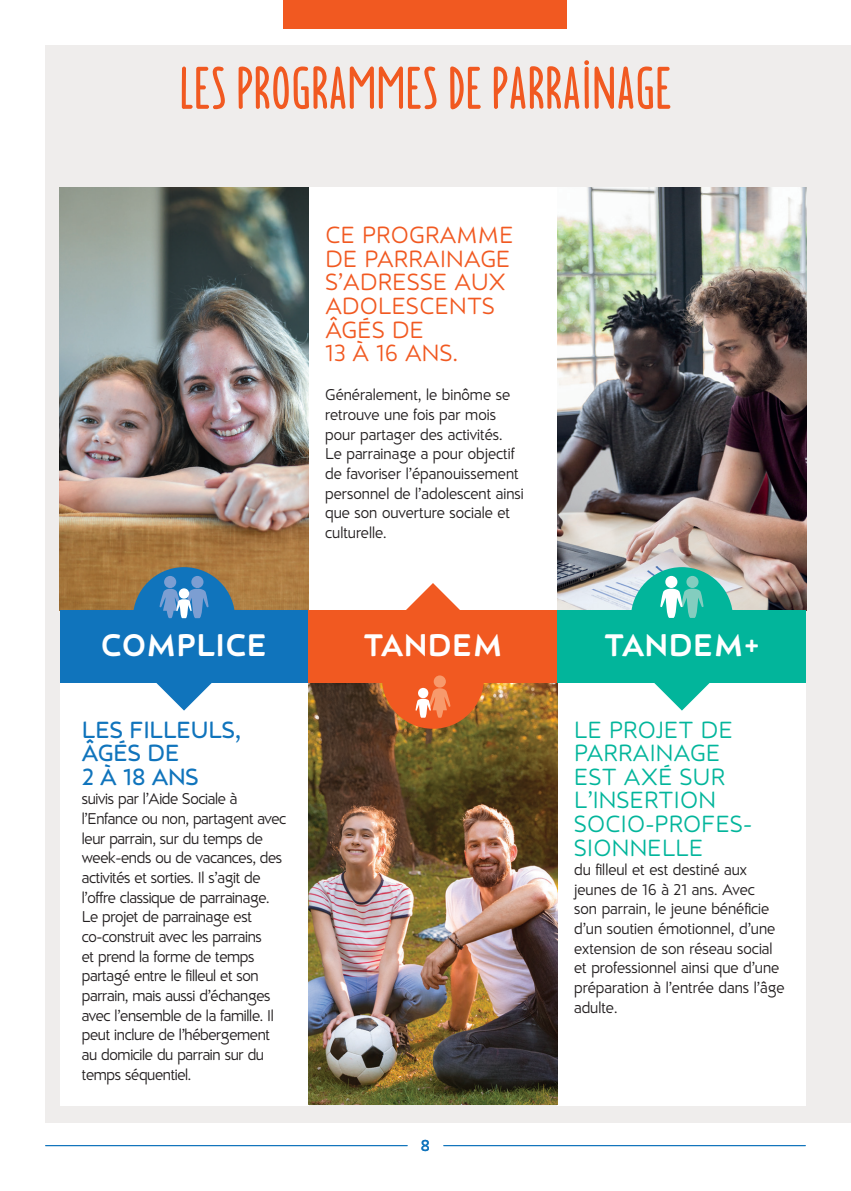
<style>
.page{position:relative;width:851px;height:1191px;background:#fff}
.page>*{position:absolute;margin:0;border:0;box-sizing:border-box;transform-origin:0 0}
.t1{font:60px "Borden";color:#f15921}
.t2{font:700 31.4px "D Hanna Soft";letter-spacing:.01em;color:#fff}
.t3{font:23.6px/23.6px "D Hanna Soft";letter-spacing:.01em;color:#02b59b}
.t4{font:23.6px/23.6px "D Hanna Soft";letter-spacing:.01em;color:#f15921}
.t5{font:23.6px/23.6px "D Hanna Soft";letter-spacing:-.01em;color:#1074bc}
.t6{font:16px "D Hanna Soft";color:#1074bc}
.t7{font:15.8px/19.6px "D Hanna Soft";letter-spacing:-.015em;color:#231f20}
</style>
<div class="page">
<div style="left:45px;top:45px;width:805px;height:1078px;background:#efedec"></div>
<hr style="left:45px;top:1145px;width:362px;height:1px;background:#1074bc">
<hr style="left:443px;top:1145px;width:362px;height:1px;background:#1074bc">
<div style="left:60px;top:683px;width:248px;height:422px;background:#fff"></div>
<div style="left:557px;top:683px;width:249px;height:422px;background:#fff"></div>
<div style="left:308px;top:187px;width:249px;height:423px;background:#fff"></div>
<img style="left:60px;top:187px;width:248px;height:423px">
<img style="left:557px;top:187px;width:249px;height:423px">
<img style="left:308px;top:683px;width:249px;height:421px">
<div style="left:60px;top:610px;width:248px;height:73px;background:#1074bc"></div>
<div style="left:557px;top:610px;width:249px;height:73px;background:#02b59b"></div>
<div style="left:308px;top:610px;width:249px;height:73px;background:#f15921"></div>
<svg style="left:156px;top:683px;width:55px;height:27px"></svg>
<svg style="left:654px;top:683px;width:55px;height:27px"></svg>
<svg style="left:406px;top:583px;width:54px;height:27px"></svg>
<div style="left:283px;top:0;width:284px;height:28px;background:#f15921"></div>
<div style="left:630px;top:567px;width:102px;height:102px;background:#02b59b;border-radius:50%"></div>
<div style="left:133px;top:567px;width:102px;height:102px;background:#1074bc;border-radius:50%"></div>
<div style="left:382px;top:626px;width:102px;height:103px;background:#f15921;border-radius:50%"></div>
<svg style="left:660px;top:576px;width:43px;height:42px"></svg>
<svg style="left:159px;top:576px;width:50px;height:42px"></svg>
<svg style="left:415px;top:675px;width:35px;height:42px"></svg>
<h1 class="t1" style="left:179px;top:51px;width:493px">LES PROGRAMMES DE PARRAINAGE</h1>
<h3 class="t4" style="left:325px;top:223px;width:190px">CE PROGRAMME<br>DE PARRAINAGE<br>S’ADRESSE AUX<br>ADOLESCENTS<br>ÂGÉS DE<br>13 À 16 ANS.</h3>
<p class="t7" style="left:325px;top:385px;width:200px">Généralement, le binôme se retrouve une fois par mois pour partager des activités.<br>Le parrainage a pour objectif de favoriser l’épanouissement personnel de l’adolescent ainsi que son ouverture sociale et culturelle.</p>
<h2 class="t2" style="left:101px;top:625px;width:168px">COMPLICE</h2>
<h2 class="t2" style="left:363px;top:625px;width:141px">TANDEM</h2>
<h2 class="t2" style="left:604px;top:625px;width:157px">TANDEM+</h2>
<h3 class="t5" style="left:82px;top:718px;width:161px">LES FILLEULS,<br>ÂGÉS DE<br>2 À 18 ANS</h3>
<p class="t7" style="left:82px;top:789px;width:206px">suivis par l’Aide Sociale à l’Enfance ou non, partagent avec leur parrain, sur du temps de week-ends ou de vacances, des activités et sorties. Il s’agit de l’offre classique de parrainage.<br>Le projet de parrainage est co-construit avec les parrains<br>et prend la forme de temps partagé entre le filleul et son parrain, mais aussi d’échanges avec l’ensemble de la famille. Il peut inclure de l’hébergement au domicile du parrain sur du temps séquentiel.</p>
<p class="t6" style="left:421px;top:1135px;width:11px">8</p>
<h3 class="t3" style="left:574px;top:718px;width:179px">LE PROJET DE<br>PARRAINAGE<br>EST AXÉ SUR<br>L’INSERTION<br>SOCIO-PROFES-<br>SIONNELLE</h3>
<p class="t7" style="left:574px;top:860px;width:212px">du filleul et est destiné aux jeunes de 16 à 21 ans. Avec<br>son parrain, le jeune bénéficie d’un soutien émotionnel, d’une extension de son réseau social et professionnel ainsi que d’une préparation à l’entrée dans l’âge adulte.</p>
</div>
